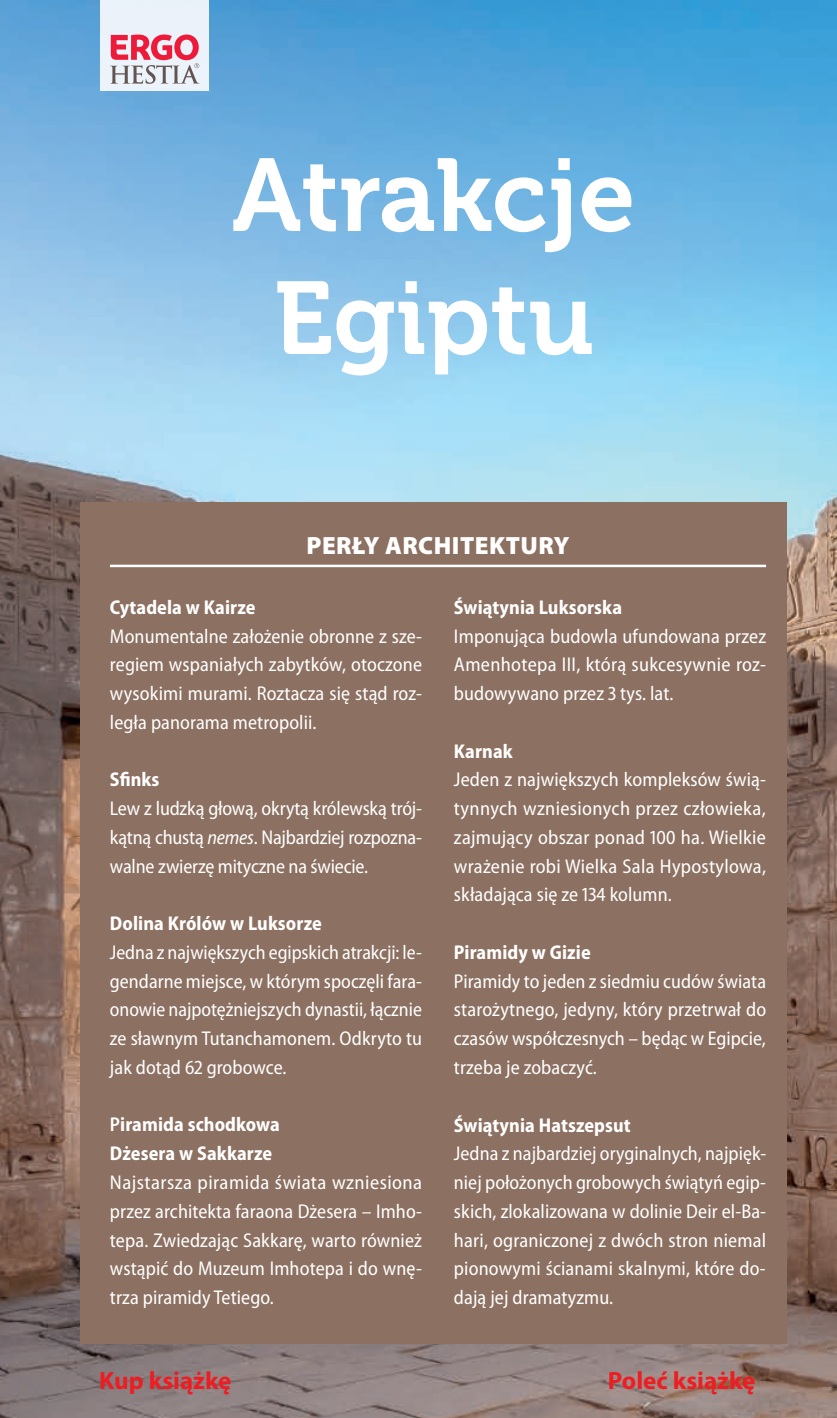
<style>
.page{position:relative;width:837px;height:1418px;background:#fff}
.page>*{position:absolute;margin:0;border:0;box-sizing:border-box;transform-origin:0 0}
.t1{font:102.5px/123px "Museo 700";color:#fff;text-align:center}
.t2{font:700 25px "Myriad Pro";color:#ee1d23}
.t3{font:900 25px "Myriad Pro";letter-spacing:.02em;color:#fff}
.t4{font:semi-condensed 20px/28.8px "Myriad Pro";letter-spacing:.005em;color:#fff;text-align:justify}
.t5{font:700 semi-condensed 20px/28.8px "Myriad Pro";letter-spacing:.005em;color:#fff}
.s1{font-style:italic}
.s2{font-weight:600}
</style>
<div class="page">
<img style="left:0;top:0;width:836px;height:1417px">
<div style="left:80px;top:501px;width:707px;height:842px;background:#8c7061"></div>
<div style="left:100px;top:0;width:109px;height:90px;background:#ebf2f9"></div>
<svg style="left:110px;top:34px;width:89px;height:50px;background:#dc9fac"></svg>
<hr style="left:110px;top:564px;width:655px;height:3px;background:#fff">
<h1 class="t1" style="left:232px;top:135px;width:404px">Atrakcje<br>Egiptu</h1>
<p class="t3" style="left:306px;top:529px;width:264px">PERŁY ARCHITEKTURY</p>
<p class="t5" style="left:110px;top:593px;width:147px">Cytadela w Kairze</p>
<p class="t4" style="left:110px;top:622px;width:313px">Monumentalne założenie obronne z sze&shy;regiem wspaniałych zabytków, otoczone wysokimi murami. Roztacza się stąd roz&shy;legła panorama metropolii.</p>
<p class="t5" style="left:110px;top:765px;width:51px">Sfinks</p>
<p class="t4" style="left:110px;top:794px;width:313px">Lew z ludzką głową, okrytą królewską trój&shy;kątną chustą <span class="s1">nemes</span>. Najbardziej rozpozna&shy;walne zwierzę mityczne na świecie.</p>
<p class="t5" style="left:110px;top:909px;width:213px">Dolina Królów w Luksorze</p>
<p class="t4" style="left:110px;top:938px;width:313px">Jedna z największych egipskich atrakcji: le&shy;gendarne miejsce, w którym spoczęli fara&shy;onowie najpotężniejszych dynastii, łącznie ze sławnym Tutanchamonem. Odkryto tu jak dotąd 62 grobowce.</p>
<p class="t5" style="left:110px;top:1110px;width:171px"><span class="s2">P</span>iramida schodkowa<br>Dżesera w Sakkarze</p>
<p class="t4" style="left:110px;top:1168px;width:314px">Najstarsza piramida świata wzniesiona przez architekta faraona Dżesera – Imho&shy;tepa. Zwiedzając Sakkarę, warto również wstąpić do Muzeum Imhotepa i do wnę&shy;trza piramidy Tetiego.</p>
<p class="t5" style="left:454px;top:593px;width:169px">Świątynia Luksorska</p>
<p class="t4" style="left:454px;top:622px;width:313px">Imponująca budowla ufundowana przez Amenhotepa III, którą sukcesywnie roz&shy;budowywano przez 3 tys. lat.</p>
<p class="t5" style="left:454px;top:736px;width:60px">Karnak</p>
<p class="t4" style="left:454px;top:765px;width:313px">Jeden z największych kompleksów świą&shy;tynnych wzniesionych przez człowieka, zajmujący obszar ponad 100 ha. Wielkie wrażenie robi Wielka Sala Hypostylowa, składająca się ze 134 kolumn.</p>
<p class="t5" style="left:454px;top:938px;width:138px">Piramidy w Gizie</p>
<p class="t4" style="left:454px;top:967px;width:313px">Piramidy to jeden z siedmiu cudów świata starożytnego, jedyny, który przetrwał do czasów współczesnych – będąc w Egipcie, trzeba je zobaczyć.</p>
<p class="t5" style="left:454px;top:1110px;width:178px">Świątynia Hatszepsut</p>
<p class="t4" style="left:454px;top:1139px;width:314px">Jedna z najbardziej oryginalnych, najpięk&shy;niej położonych grobowych świątyń egip&shy;skich, zlokalizowana w dolinie Deir el-Ba&shy;hari, ograniczonej z dwóch stron niemal pionowymi ścianami skalnymi, które do&shy;dają jej dramatyzmu.</p>
<p class="t2" style="left:99px;top:1364px;width:134px">Kup książkę</p>
<p class="t2" style="left:607px;top:1364px;width:149px">Poleć książkę</p>
</div>
